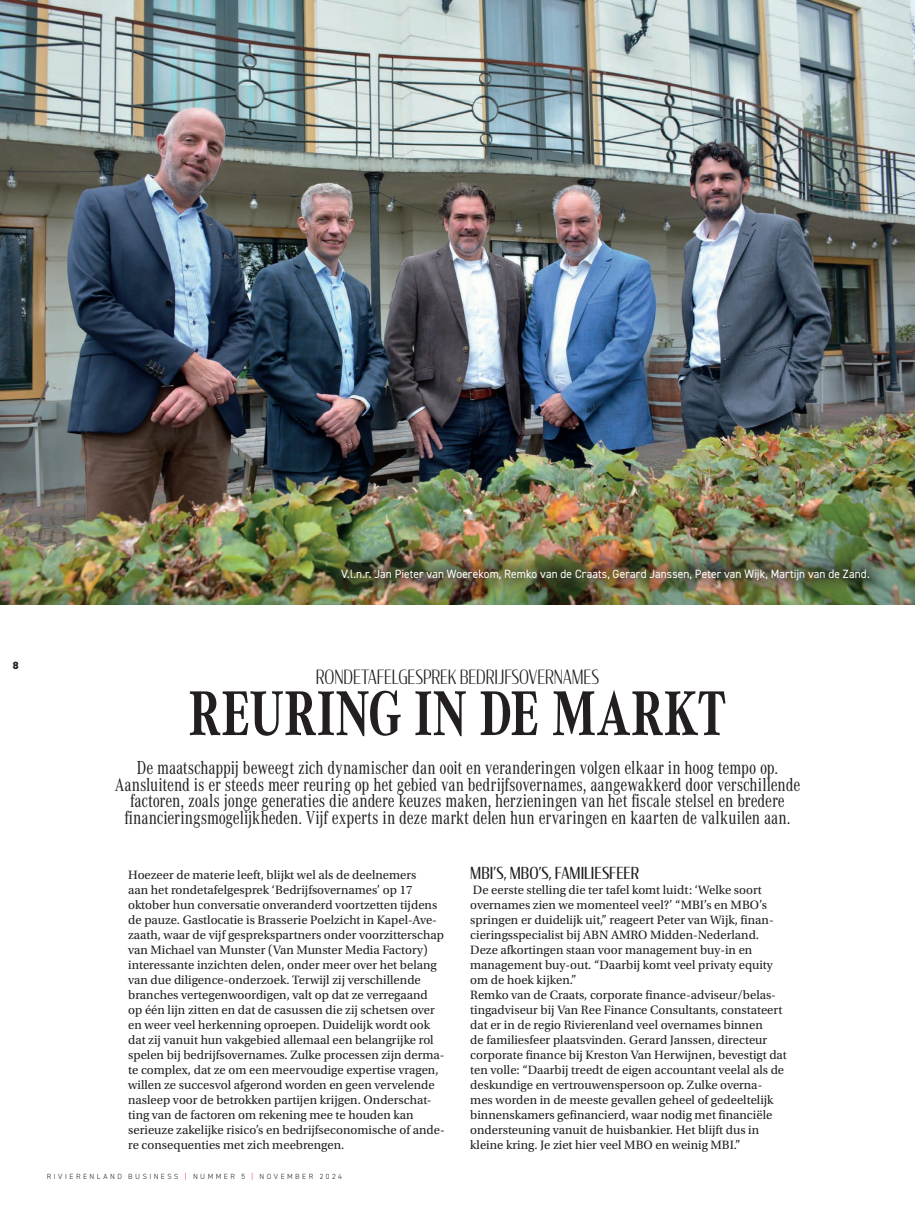
<style>
.page{position:relative;width:915px;height:1212px;background:#fff}
.page>*{position:absolute;margin:0;border:0;box-sizing:border-box;transform-origin:0 0}
.t1{font:700 65.4px "Corporate A Cond Pro";letter-spacing:.005em;color:#231f20;scale:.95 1}
.t2{font:19.5px/16.5px "Corporate A Cond Pro";letter-spacing:-.01em;color:#231f20;text-align:center;scale:.95 1}
.t3{font:300 19.5px "Condor Cond";letter-spacing:-.005em;color:#231f20;scale:.95 1}
.t4{font:16.5px "Condor Cond";letter-spacing:.005em;color:#231f20}
.t5{font:12.75px/15px "Utopia Std";color:#231f20}
.t6{font:12px "DIN2014";letter-spacing:.005em;color:#fff;scale:.95 1}
.t7{font:800 10.5px "DIN2014";color:#231f20}
.t8{font:300 7.5px "DIN2014";letter-spacing:.325em;color:#231f20}
.s1{color:#d81c23}
</style>
<div class="page">
<img style="left:0;top:0;width:914px;height:605px">
<div style="left:319px;top:547px;width:571px;height:54px;background:#231f20;opacity:.53"></div>
<p class="t6" style="left:341px;top:566px;width:558px">V.l.n.r. Jan Pieter van Woerekom, Remko van de Craats, Gerard Janssen, Peter van Wijk, Martijn van de Zand.</p>
<p class="t7" style="left:13px;top:658px;width:7px">8</p>
<h2 class="t3" style="left:315px;top:665px;width:300px">RONDETAFELGESPREK BEDRIJFSOVERNAMES</h2>
<h1 class="t1" style="left:188px;top:668px;width:567px">REURING IN DE MARKT</h1>
<p class="t2" style="left:115px;top:759px;width:723px">De maatschappij beweegt zich dynamischer dan ooit en veranderingen volgen elkaar in hoog tempo op.<br>Aansluitend is er steeds meer reuring op het gebied van bedrijfsovernames, aangewakkerd door verschillende factoren, zoals jonge generaties die andere keuzes maken, herzieningen van het fiscale stelsel en bredere financieringsmogelijkheden. Vijf experts in deze markt delen hun ervaringen en kaarten de valkuilen aan.</p>
<p class="t5" style="left:128px;top:868px;width:318px">Hoezeer de materie leeft, blijkt wel als de deelnemers<br>aan het rondetafelgesprek ‘Bedrijfsovernames’ op 17 oktober hun conversatie onveranderd voortzetten tijdens de pauze. Gastlocatie is Brasserie Poelzicht in Kapel-Ave&shy;zaath, waar de vijf gesprekspartners onder voorzitterschap van Michael van Munster (Van Munster Media Factory) interessante inzichten delen, onder meer over het belang van due diligence-onderzoek. Terwijl zij verschillende branches vertegenwoordigen, valt op dat ze verregaand op één lijn zitten en dat de casussen die zij schetsen over en weer veel herkenning oproepen. Duidelijk wordt ook dat zij vanuit hun vakgebied allemaal een belangrijke rol spelen bij bedrijfsovernames. Zulke processen zijn derma&shy;te complex, dat ze om een meervoudige expertise vragen, willen ze succesvol afgerond worden en geen vervelende nasleep voor de betrokken partijen krijgen. Onderschat&shy;ting van de factoren om rekening mee te houden kan serieuze zakelijke risico’s en bedrijfseconomische of ande&shy;re consequenties met zich meebrengen.</p>
<p class="t4" style="left:470px;top:863px;width:170px">MBI’S, MBO’S, FAMILIESFEER</p>
<p class="t5" style="left:470px;top:883px;width:318px">De eerste stelling die ter tafel komt luidt: ‘Welke soort overnames zien we momenteel veel?’ “MBI’s en MBO’s springen er duidelijk uit,” reageert Peter van Wijk, finan&shy;cieringsspecialist bij ABN AMRO Midden-Nederland.<br>Deze afkortingen staan voor management buy-in en management buy-out. “Daarbij komt veel privaty equity om de hoek kijken.”<br>Remko van de Craats, corporate finance-adviseur/belas&shy;tingadviseur bij Van Ree Finance Consultants, constateert dat er in de regio Rivierenland veel overnames binnen<br>de familiesfeer plaatsvinden. Gerard Janssen, directeur corporate finance bij Kreston Van Herwijnen, bevestigt dat ten volle: “Daarbij treedt de eigen accountant veelal als de deskundige en vertrouwenspersoon op. Zulke overna&shy;mes worden in de meeste gevallen geheel of gedeeltelijk binnenskamers gefinancierd, waar nodig met financiële ondersteuning vanuit de huisbankier. Het blijft dus in kleine kring. Je ziet hier veel MBO en weinig MBI.”</p>
<p class="t8" style="left:47px;top:1172px;width:296px">RIVIERENLAND BUSINESS <span class="s1">|</span> NUMMER 5 <span class="s1">|</span> NOVEMBER 2024</p>
</div>
